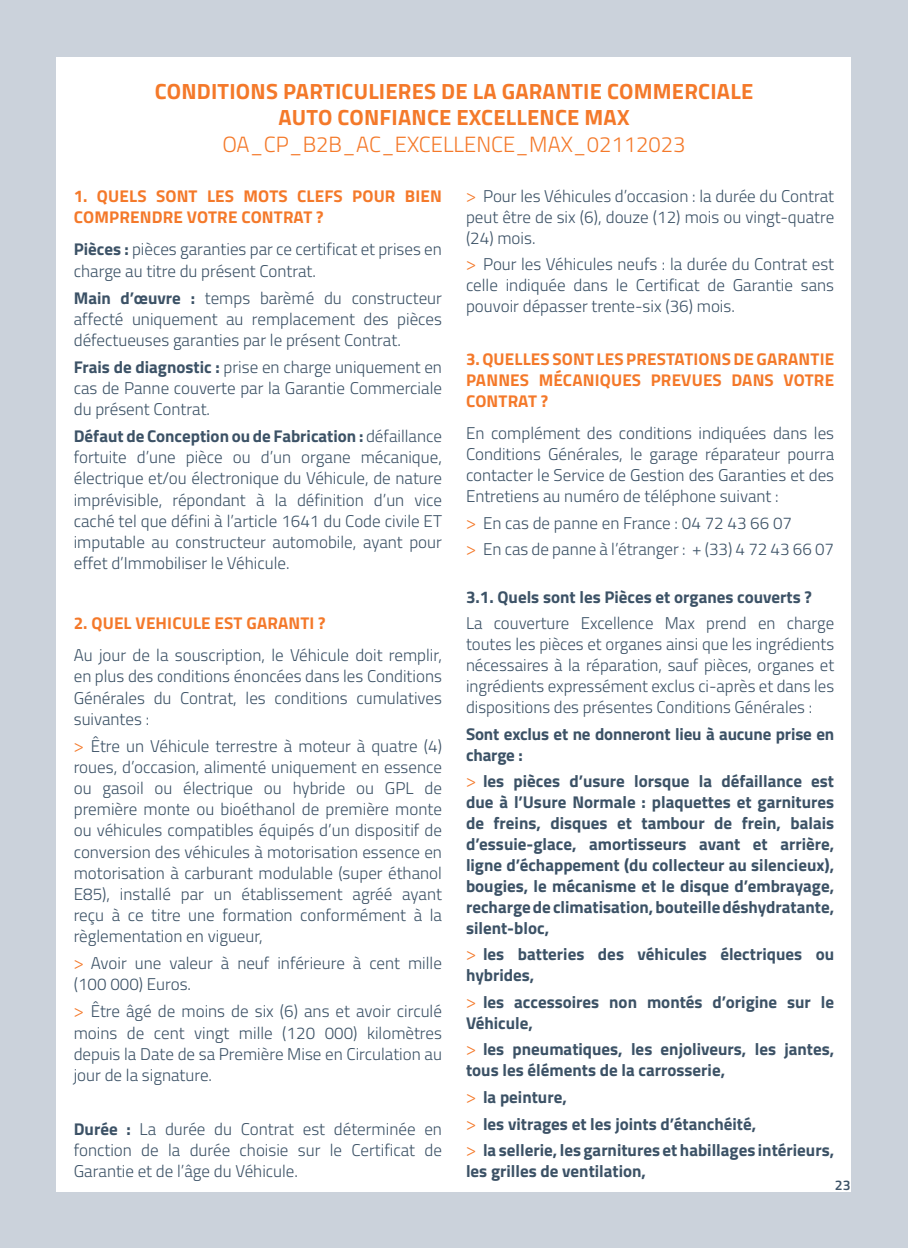
<style>
.page{position:relative;width:908px;height:1248px;background:#fff}
.page>*{position:absolute;margin:0;border:0;box-sizing:border-box;transform-origin:0 0}
.t1{font:700 22px/26.4px "Titillium Web";letter-spacing:.01em;color:#f4792a;text-align:center}
.t2{font:300 22px "Titillium Web";color:#f4792a}
.t3{font:300 17px/21.2px "Titillium Web";color:#3c5266;text-align:justify}
.t4{font:700 17px/21px "Titillium Web";color:#3c5266}
.t5{font:700 17px/21px "Titillium Web";letter-spacing:.01em;color:#f4792a}
.t6{font:600 14px "Titillium Web";color:#3c5266}
.s1{font-weight:700}
.s2{font-family:"Myriad Pro";font-weight:400;color:#f4792a}
</style>
<div class="page">
<div style="left:0;top:0;width:907px;height:1247px;background:linear-gradient(to right,#cbd2db,#cbd2db)"></div>
<div style="left:57px;top:57px;width:793px;height:1134px;background:#fff"></div>
<p class="t1" style="left:155px;top:77px;width:599px">CONDITIONS PARTICULIERES DE LA GARANTIE COMMERCIALE<br>AUTO CONFIANCE EXCELLENCE MAX</p>
<p class="t2" style="left:222px;top:128px;width:464px">OA_CP_B2B_AC_EXCELLENCE_MAX_02112023</p>
<p class="t5" style="left:74px;top:184px;width:369px">1. QUELS SONT LES MOTS CLEFS POUR BIEN<br>COMPRENDRE VOTRE CONTRAT ?</p>
<p class="t3" style="left:74px;top:238px;width:369px"><span class="s1">Pièces :</span> pièces garanties par ce certificat et prises en charge au titre du présent Contrat.</p>
<p class="t3" style="left:74px;top:286px;width:369px"><span class="s1">Main d’œuvre :</span> temps barèmé du constructeur affecté uniquement au remplacement des pièces défectueuses garanties par le présent Contrat.</p>
<p class="t3" style="left:74px;top:355px;width:369px"><span class="s1">Frais de diagnostic :</span> prise en charge uniquement en cas de Panne couverte par la Garantie Commerciale du présent Contrat.</p>
<p class="t3" style="left:74px;top:424px;width:369px"><span class="s1">Défaut de Conception ou de Fabrication :</span> défaillance fortuite d’une pièce ou d’un organe mécanique, électrique et/ou électronique du Véhicule, de nature imprévisible, répondant à la définition d’un vice caché tel que défini à l’article 1641 du Code civile ET imputable au constructeur automobile, ayant pour effet d’Immobiliser le Véhicule.</p>
<p class="t5" style="left:74px;top:611px;width:253px">2. QUEL VEHICULE EST GARANTI ?</p>
<p class="t3" style="left:74px;top:643px;width:369px">Au jour de la souscription, le Véhicule doit remplir, en plus des conditions énoncées dans les Conditions Générales du Contrat, les conditions cumulatives suivantes :</p>
<p class="t3" style="left:74px;top:734px;width:369px"><span class="s2">&gt;</span> Être un Véhicule terrestre à moteur à quatre (4) roues, d’occasion, alimenté uniquement en essence ou gasoil ou électrique ou hybride ou GPL de première monte ou bioéthanol de première monte ou véhicules compatibles équipés d’un dispositif de conversion des véhicules à motorisation essence en motorisation à carburant modulable (super éthanol E85), installé par un établissement agréé ayant reçu à ce titre une formation conformément à la règlementation en vigueur,</p>
<p class="t3" style="left:74px;top:951px;width:369px"><span class="s2">&gt;</span> Avoir une valeur à neuf inférieure à cent mille (100 000) Euros.</p>
<p class="t3" style="left:74px;top:999px;width:369px"><span class="s2">&gt;</span> Être âgé de moins de six (6) ans et avoir circulé moins de cent vingt mille (120 000) kilomètres depuis la Date de sa Première Mise en Circulation au jour de la signature.</p>
<p class="t3" style="left:74px;top:1117px;width:369px"><span class="s1">Durée :</span> La durée du Contrat est déterminée en fonction de la durée choisie sur le Certificat de Garantie et de l’âge du Véhicule.</p>
<p class="t3" style="left:466px;top:184px;width:369px"><span class="s2">&gt;</span> Pour les Véhicules d’occasion : la durée du Contrat peut être de six (6), douze (12) mois ou vingt-quatre (24) mois.</p>
<p class="t3" style="left:466px;top:253px;width:369px"><span class="s2">&gt;</span> Pour les Véhicules neufs : la durée du Contrat est celle indiquée dans le Certificat de Garantie sans pouvoir dépasser trente-six (36) mois.</p>
<p class="t5" style="left:466px;top:348px;width:369px;text-align:justify">3. QUELLES SONT LES PRESTATIONS DE GARANTIE PANNES MÉCANIQUES PREVUES DANS VOTRE CONTRAT ?</p>
<p class="t3" style="left:466px;top:422px;width:369px">En complément des conditions indiquées dans les Conditions Générales, le garage réparateur pourra contacter le Service de Gestion des Garanties et des Entretiens au numéro de téléphone suivant :</p>
<p class="t3" style="left:466px;top:508px;width:369px;line-height:26.6px"><span class="s2">&gt;</span> En cas de panne en France : 04 72 43 66 07<br><span class="s2">&gt;</span> En cas de panne à l’étranger : + (33) 4 72 43 66 07</p>
<p class="t4" style="left:466px;top:585px;width:347px">3.1. Quels sont les Pièces et organes couverts ?</p>
<p class="t3" style="left:466px;top:612px;width:369px">La couverture Excellence Max prend en charge toutes les pièces et organes ainsi que les ingrédients nécessaires à la réparation, sauf pièces, organes et ingrédients expressément exclus ci-après et dans les dispositions des présentes Conditions Générales :</p>
<p class="t4" style="left:466px;top:722px;width:369px">Sont exclus et ne donneront lieu à aucune prise en charge :</p>
<p class="t4" style="left:466px;top:770px;width:369px;text-align:justify"><span class="s2">&gt;</span> les pièces d’usure lorsque la défaillance est due à l’Usure Normale : plaquettes et garnitures de freins, disques et tambour de frein, balais d’essuie-glace, amortisseurs avant et arrière, ligne d’échappement (du collecteur au silencieux), bougies, le mécanisme et le disque d’embrayage, recharge de climatisation, bouteille déshydratante, silent-bloc,</p>
<p class="t4" style="left:466px;top:942px;width:369px"><span class="s2">&gt;</span> les batteries des véhicules électriques ou hybrides,</p>
<p class="t4" style="left:466px;top:990px;width:369px"><span class="s2">&gt;</span> les accessoires non montés d’origine sur le<br>Véhicule,</p>
<p class="t4" style="left:466px;top:1037px;width:369px"><span class="s2">&gt;</span> les pneumatiques, les enjoliveurs, les jantes, tous les éléments de la carrosserie,</p>
<p class="t4" style="left:466px;top:1082px;width:369px;line-height:26.6px"><span class="s2">&gt;</span> la peinture,<br><span class="s2">&gt;</span> les vitrages et les joints d’étanchéité,<br><span class="s2">&gt;</span> la sellerie, les garnitures et habillages intérieurs,</p>
<p class="t4" style="left:466px;top:1159px;width:181px">les grilles de ventilation,</p>
<p class="t6" style="left:834px;top:1173px;width:17px">23</p>
</div>
